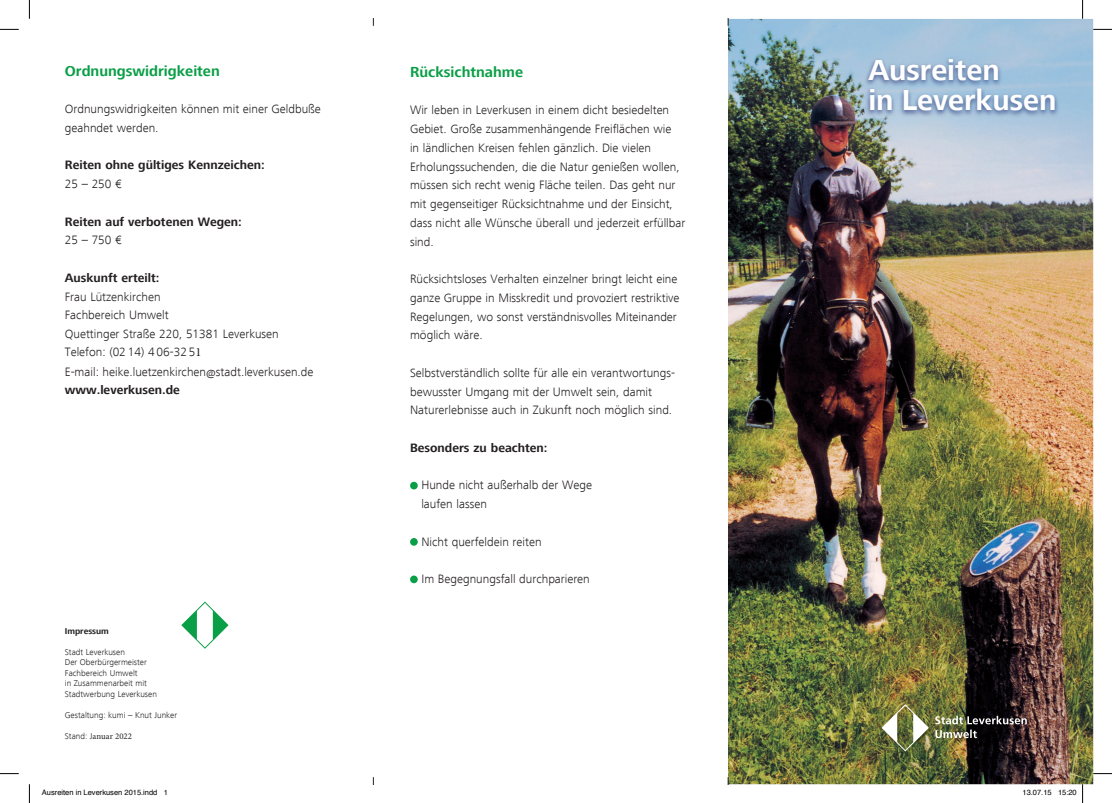
<style>
.page{position:relative;width:1112px;height:803px;background:#fff}
.page>*{position:absolute;margin:0;border:0;box-sizing:border-box;transform-origin:0 0}
.t1{font:700 29.75px/30px "Frutiger Next LT";color:#fff}
.t2{font:700 15px "Frutiger Next LT";color:#0a9f46}
.t3{font:300 12.5px/18.8px "Frutiger Next LT";color:#231f20}
.t4{font:700 12.5px "Frutiger Next LT";color:#231f20}
.t5{font:300 8.75px/10.5px "Frutiger Next LT";color:#231f20}
.t6{font:8.75px "Minion Pro";color:#231f20}
.t7{font:700 8.75px "Frutiger Next LT";color:#231f20}
.t8{font:7.5px "Helvetica";color:#000}
.s1{font-family:"Minion Pro";font-weight:400}
.s2{font-family:"Frutiger Next LT";font-weight:300}
</style>
<div class="page">
<img style="left:728px;top:19px;width:364px;height:765px">
<img style="left:863px;top:56px;width:196px;height:61px">
<div style="left:410px;top:482px;width:7px;height:7px;background:#0a9f46;border-radius:50%"></div>
<div style="left:410px;top:538px;width:7px;height:8px;background:#0a9f46;border-radius:50%"></div>
<div style="left:410px;top:575px;width:7px;height:8px;background:#0a9f46;border-radius:50%"></div>
<img style="left:881px;top:704px;width:51px;height:51px">
<svg style="left:881px;top:704px;width:47px;height:47px"></svg>
<svg style="left:934px;top:716px;width:92px;height:22px;background:#565449"></svg>
<svg style="left:181px;top:601px;width:47px;height:48px"></svg>
<svg style="left:0;top:29px;width:19px;height:1px"></svg>
<svg style="left:1092px;top:29px;width:19px;height:1px"></svg>
<svg style="left:0;top:773px;width:19px;height:1px"></svg>
<svg style="left:1092px;top:773px;width:19px;height:1px"></svg>
<svg style="left:29px;top:0;width:1px;height:19px"></svg>
<svg style="left:29px;top:784px;width:1px;height:19px"></svg>
<svg style="left:1082px;top:0;width:1px;height:19px"></svg>
<svg style="left:1057px;top:784px;width:26px;height:19px"></svg>
<p class="t2" style="left:65px;top:62px;width:156px">Ordnungswidrigkeiten</p>
<p class="t3" style="left:65px;top:100px;width:257px">Ordnungswidrigkeiten können mit einer Geldbuße geahndet werden.</p>
<p class="t4" style="left:65px;top:158px;width:201px">Reiten ohne gültiges Kennzeichen:</p>
<p class="t3" style="left:65px;top:175px;width:59px">25 – 250 €</p>
<p class="t4" style="left:65px;top:214px;width:178px">Reiten auf verbotenen Wegen:</p>
<p class="t3" style="left:65px;top:231px;width:59px">25 – 750 €</p>
<p class="t4" style="left:65px;top:271px;width:96px">Auskunft erteilt:</p>
<p class="t3" style="left:65px;top:287px;width:215px">Frau Lützenkirchen<br>Fachbereich Umwelt<br>Quettinger Straße 220, 51381 Leverkusen<br>Telefon: (02 14) 4 06-32 5<span class="s1">1</span></p>
<p class="t3" style="left:65px;top:362px;width:250px">E-mail: heike.luetzenkirchen@stadt.leverkusen.de</p>
<p class="t4" style="left:65px;top:383px;width:117px">www.leverkusen.de</p>
<p class="t7" style="left:65px;top:626px;width:46px">Impressum</p>
<p class="t5" style="left:65px;top:647px;width:94px">Stadt Leverkusen<br>Der Oberbürgermeister<br>Fachbereich Umwelt<br>in Zusammenarbeit mit<br>Stadtwerbung Leverkusen</p>
<p class="t5" style="left:65px;top:710px;width:114px">Gestaltung: kumi – Knut Junker</p>
<p class="t6" style="left:65px;top:730px;width:69px"><span class="s2">Stand: J</span>anuar 2022</p>
<p class="t2" style="left:410px;top:63px;width:114px">Rücksichtnahme</p>
<p class="t3" style="left:410px;top:101px;width:277px">Wir leben in Leverkusen in einem dicht besiedelten Gebiet. Große zusammenhängende Freiflächen wie<br>in ländlichen Kreisen fehlen gänzlich. Die vielen Erholungs suchen den, die die Natur genießen wollen, müssen sich recht wenig Fläche teilen. Das geht nur mit gegenseitiger Rücksichtnahme und der Einsicht, dass nicht alle Wünsche überall und jederzeit erfüllbar sind.</p>
<p class="t3" style="left:410px;top:270px;width:271px">Rücksichtsloses Verhalten einzelner bringt leicht eine ganze Gruppe in Misskredit und provoziert restriktive Regelungen, wo sonst verständnisvolles Miteinander möglich wäre.</p>
<p class="t3" style="left:410px;top:363px;width:266px">Selbstverständlich sollte für alle ein verantwortungs&shy;bewusster Umgang mit der Umwelt sein, damit<br>Naturerlebnisse auch in Zukunft noch möglich sind.</p>
<p class="t4" style="left:410px;top:441px;width:139px">Besonders zu beachten:</p>
<p class="t3" style="left:421px;top:476px;width:172px">Hunde nicht außerhalb der Wege laufen lassen</p>
<p class="t3" style="left:421px;top:532px;width:122px">Nicht querfeldein reiten</p>
<p class="t3" style="left:421px;top:570px;width:170px">Im Begegnungsfall durchparieren</p>
<h1 class="t1" style="left:868px;top:55px;width:190px">Ausreiten<br>in Leverkusen</h1>
<p class="t8" style="left:42px;top:787px;width:127px">Ausreiten in Leverkusen 2015.indd 1</p>
<p class="t8" style="left:1022px;top:787px;width:56px">13.07.15 15:20</p>
</div>
